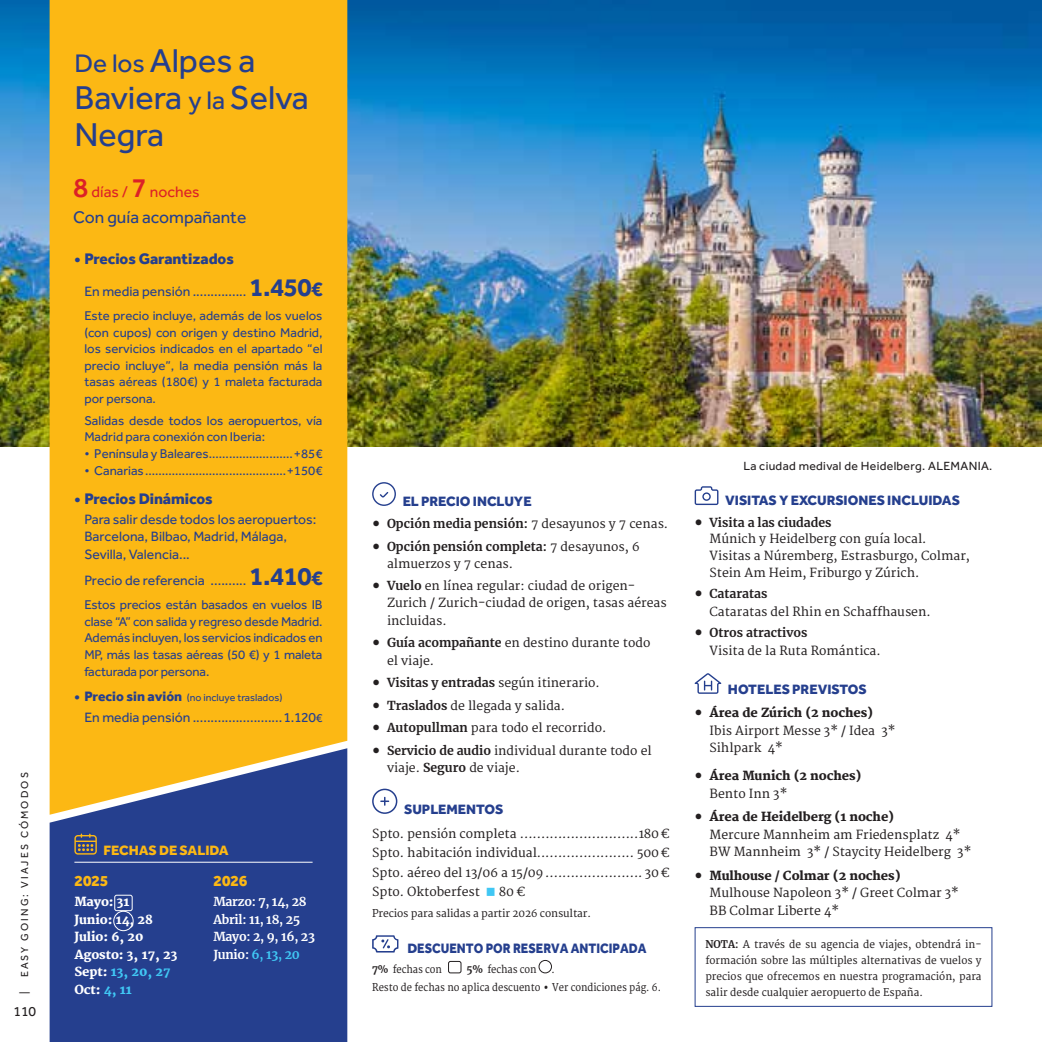
<style>
.page{position:relative;width:1042px;height:1042px;background:#fff}
.page>*{position:absolute;margin:0;border:0;box-sizing:border-box;transform-origin:0 0}
.t1{font:34.12px/36.8px "Effra";color:#253f8e}
.t2{font:700 26.25px "Effra";letter-spacing:-.025em;color:#253f8e}
.t3{font:17.5px "Effra";color:#253f8e}
.t4{font:800 15.75px "Effra";letter-spacing:-.005em;color:#253f8e}
.t5{font:15.75px "Effra";color:#dc2027}
.t6{font:800 15.75px "Effra";color:#fcb814}
.t7{font:14px/17.5px "Effra";color:#253f8e}
.t8{font:800 14px "Effra";color:#253f8e}
.t9{font:800 14px "Effra";color:#253f8e;scale:.9 1}
.t10{font:800 14px "Effra";color:#fcb814}
.t11{font:14px "Effra";color:#231f20}
.t12{font:13.12px/16.6px "Effra";color:#253f8e;text-align:justify}
.t13{font:12.25px/17.5px "Merriweather";color:#231f20}
.t14{font:800 12.25px "Merriweather";letter-spacing:-.01em;color:#231f20}
.t15{font:700 12.25px "Merriweather";color:#231f20}
.t16{font:800 12.25px "Merriweather";letter-spacing:-.01em;color:#fff}
.t17{font:700 12.25px "Merriweather";letter-spacing:-.02em;color:#fff}
.t18{font:12.25px "Effra";letter-spacing:.025em;color:#231f20}
.t19{font:800 12.25px "Merriweather";letter-spacing:-.005em;color:#40c7f4}
.t20{font:700 12.25px "Merriweather";letter-spacing:-.02em;color:#40c7f4}
.t21{font:10.5px/15.8px "Merriweather";color:#231f20;text-align:justify;scale:.96 1}
.t22{font:10.5px "Merriweather";color:#231f20;scale:.9 1}
.t23{font:10.5px "Merriweather";color:#231f20}
.t24{font:10.5px "Effra";color:#253f8e}
.t25{font:10.5px "Effra";letter-spacing:.2em;color:#231f20}
.s1{font-size:26.25px}
.s2{font-weight:500;font-size:28px}
.s3{font-size:21px}
.s4{font-weight:800;font-size:14px}
.s5{font-size:12.25px}
.s6{color:#fff}
.s7{color:#40c7f4}
.s8{font-family:"Minion Pro";font-weight:400;font-size:21px}
.s9{font-weight:400}
.s10{font-family:"Minion Pro";font-size:21px}
.s11{font-weight:700}
.s12{font-style:inherit}
.s13{font-weight:700;font-size:14px}
.s14{font-family:"Minion Pro";font-weight:700;font-size:21px}
</style>
<div class="page">
<img style="left:0;top:0;width:50px;height:446px">
<img style="left:347px;top:0;width:695px;height:446px">
<div style="left:50px;top:0;width:297px;height:748px;background:#fcb814"></div>
<svg style="left:50px;top:748px;width:297px;height:294px;fill:#253f8e"></svg>
<svg style="left:372px;top:482px;width:24px;height:24px"></svg>
<svg style="left:372px;top:788px;width:25px;height:26px"></svg>
<svg style="left:694px;top:486px;width:24px;height:19px"></svg>
<svg style="left:694px;top:673px;width:27px;height:21px"></svg>
<svg style="left:372px;top:935px;width:26px;height:17px"></svg>
<div style="left:448px;top:961px;width:13px;height:12px;border:1px solid #231f20;border-radius:2px"></div>
<div style="left:539px;top:960px;width:13px;height:13px;border:1px solid #231f20;border-radius:50%"></div>
<div style="left:114px;top:895px;width:18px;height:16px;border:1px solid #fff;border-radius:2px"></div>
<hr style="left:74px;top:862px;width:239px;height:1px;background:#fff">
<svg style="left:74px;top:833px;width:23px;height:21px"></svg>
<div style="left:694px;top:927px;width:298px;height:80px;border:1px solid #253f8e"></div>
<div style="left:113px;top:911px;width:20px;height:20px;border:1px solid #fff;border-radius:50%"></div>
<p class="t25" style="left:18px;top:977px;width:206px;rotate:-90deg">EASY GOING: VIAJES CÓMODOS</p>
<p class="t25" style="left:18px;top:994px;width:4px;rotate:-90deg">|</p>
<p class="t11" style="left:13px;top:1003px;width:24px">110</p>
<p class="t1" style="left:74px;top:42px;width:236px"><span class="s1">De los</span> Alpes a<br>Baviera <span class="s1">y la</span> Selva<br>Negra</p>
<p class="t5" style="left:73px;top:183px;width:128px"><span class="s2">8</span> días / <span class="s2">7</span> noches</p>
<p class="t3" style="left:73px;top:206px;width:175px">Con guía acompañante</p>
<p class="t4" style="left:74px;top:249px;width:161px">• Precios Garantizados</p>
<p class="t7" style="left:84px;top:282px;width:108px">En media pensión</p>
<p class="t2" style="left:250px;top:271px;width:74px">1.450<span class="s3">€</span></p>
<p class="t12" style="left:84px;top:307px;width:240px">Este precio incluye, además de los vuelos (con cupos) con origen y destino Madrid, los servicios indicados en el apartado “el precio incluye”, la media pensión más la tasas aéreas (180€) y 1 maleta facturada por persona.</p>
<p class="t12" style="left:84px;top:412px;width:240px">Salidas desde todos los aeropuertos, vía<br>Madrid para conexión con Iberia:</p>
<p class="t12" style="left:84px;top:445px;width:126px">• Península y Baleares</p>
<p class="t12" style="left:294px;top:445px;width:30px">+85€</p>
<p class="t12" style="left:84px;top:462px;width:61px">• Canarias</p>
<p class="t12" style="left:287px;top:462px;width:37px">+150€</p>
<p class="t4" style="left:74px;top:489px;width:140px">• Precios Dinámicos</p>
<p class="t7" style="left:84px;top:510px;width:233px">Para salir desde todos los aeropuertos:<br>Barcelona, Bilbao, Madrid, Málaga,<br>Sevilla, Valencia...</p>
<p class="t7" style="left:84px;top:571px;width:122px">Precio de referencia</p>
<p class="t2" style="left:250px;top:560px;width:74px">1.410<span class="s3">€</span></p>
<p class="t12" style="left:84px;top:596px;width:240px">Estos precios están basados en vuelos IB clase “A” con salida y regreso desde Madrid.<br>Además incluyen, los servicios indicados en MP, más las tasas aéreas (50 €) y 1 maleta facturada por persona.</p>
<p class="t24" style="left:74px;top:692px;width:209px"><span class="s4">• Precio sin avión</span> (no incluye traslados)</p>
<p class="t7" style="left:84px;top:708px;width:108px">En media pensión</p>
<p class="t7" style="left:283px;top:708px;width:41px">1.120<span class="s5">€</span></p>
<p class="t10" style="left:104px;top:841px;width:127px">FECHAS DE SALIDA</p>
<p class="t6" style="left:74px;top:871px;width:35px">2025</p>
<p class="t16" style="left:74px;top:895px;width:57px">Mayo: 31</p>
<p class="t16" style="left:74px;top:912px;width:80px">Junio: 14, 28</p>
<p class="t16" style="left:74px;top:930px;width:71px">Julio: 6, 20</p>
<p class="t16" style="left:74px;top:947px;width:104px">Agosto: 3, 17, 23</p>
<p class="t19" style="left:74px;top:965px;width:98px"><span class="s6">Sept:</span> 13, 20, 27</p>
<p class="t16" style="left:74px;top:982px;width:59px">Oct: <span class="s7">4, 11</span></p>
<p class="t6" style="left:213px;top:871px;width:36px">2026</p>
<p class="t17" style="left:213px;top:893px;width:95px">Marzo: 7, 14, 28</p>
<p class="t17" style="left:213px;top:911px;width:89px">Abril: 11, 18, 25</p>
<p class="t17" style="left:213px;top:928px;width:103px">Mayo: 2, 9, 16, 23</p>
<p class="t20" style="left:213px;top:946px;width:88px"><span class="s6">Junio:</span> 6, 13, 20</p>
<p class="t8" style="left:403px;top:492px;width:131px">EL PRECIO INCLUYE</p>
<p class="t15" style="left:372px;top:515px;width:297px"><span class="s8">•</span> Opción media pensión: <span class="s9">7 desayunos y 7 cenas.</span></p>
<p class="t13" style="left:387px;top:539px;width:254px;line-height:16.6px;text-indent:-15px"><span class="s10">•</span> <span class="s11">Opción pensión completa:</span> 7 desayunos, 6 almuerzos y 7 cenas.</p>
<p class="t13" style="left:387px;top:577px;width:281px;text-indent:-15px"><span class="s10">•</span> <span class="s11">Vuelo</span> en línea regular: ciudad de origen-<br>Zurich / Zurich-ciudad de origen, tasas aéreas incluidas.</p>
<p class="t13" style="left:387px;top:635px;width:265px;text-indent:-15px"><span class="s10">•</span> <span class="s11">Guía acompañante</span> en destino durante todo el viaje.</p>
<p class="t15" style="left:372px;top:674px;width:229px"><span class="s8">•</span> Visitas y entradas <span class="s9">según itinerario.</span></p>
<p class="t13" style="left:372px;top:697px;width:194px"><span class="s10">•</span> <span class="s11">Traslados</span> de llegada y salida.</p>
<p class="t13" style="left:372px;top:720px;width:236px"><span class="s10">•</span> <span class="s11">Autopullman</span> para todo el recorrido.</p>
<p class="t13" style="left:387px;top:742px;width:266px;text-indent:-15px"><span class="s10">•</span> <span class="s11">Servicio de audio</span> individual durante todo el viaje. <span class="s11">Seguro</span> de viaje.</p>
<p class="t8" style="left:404px;top:800px;width:101px">SUPLEMENTOS</p>
<p class="t13" style="left:372px;top:825px;width:146px">Spto. pensión completa</p>
<p class="t13" style="left:639px;top:825px;width:33px">180 €</p>
<p class="t13" style="left:372px;top:845px;width:166px">Spto. habitación individual</p>
<p class="t13" style="left:637px;top:845px;width:34px">500 €</p>
<p class="t13" style="left:372px;top:864px;width:173px">Spto. aéreo del 13/06 a 15/09</p>
<p class="t13" style="left:645px;top:864px;width:26px">30 €</p>
<p class="t13" style="left:372px;top:883px;width:155px">Spto. Oktoberfest <span class="s7">■</span> 80 €</p>
<p class="t23" style="left:372px;top:907px;width:220px">Precios para salidas a partir 2026 consultar.</p>
<p class="t9" style="left:407px;top:939px;width:267px"><span class="s12">D</span>ESCUENTO POR RESERVA ANTICIPADA</p>
<p class="t22" style="left:372px;top:963px;width:79px"><span class="s11">7%</span> fechas con</p>
<p class="t22" style="left:466px;top:963px;width:80px"><span class="s11">5%</span> fechas con</p>
<p class="t22" style="left:551px;top:963px;width:5px">.</p>
<p class="t22" style="left:372px;top:981px;width:322px">Resto de fechas no aplica descuento <span class="s13">•</span> Ver condiciones pág. 6.</p>
<p class="t18" style="left:743px;top:458px;width:250px">La ciudad medival de Heidelberg. ALEMANIA.</p>
<p class="t8" style="left:725px;top:492px;width:236px">VISITAS Y EXCURSIONES INCLUIDAS</p>
<p class="t13" style="left:709px;top:514px;width:262px;line-height:16.6px;text-indent:-15px"><span class="s14">•</span> <span class="s11">Visita a las ciudades<br></span>Múnich y Heidelberg con guía local.<br>Visitas a Núremberg, Estrasburgo, Colmar, Stein Am Heim, Friburgo y Zúrich.</p>
<p class="t15" style="left:694px;top:585px;width:74px"><span class="s10">•</span> Cataratas</p>
<p class="t13" style="left:709px;top:603px;width:223px">Cataratas del Rhin en Schaffhausen.</p>
<p class="t13" style="left:709px;top:624px;width:173px;text-indent:-15px"><span class="s14">•</span> <span class="s11">Otros atractivos<br></span>Visita de la Ruta Romántica.</p>
<p class="t8" style="left:728px;top:680px;width:140px">HOTELES PREVISTOS</p>
<p class="t14" style="left:694px;top:705px;width:180px"><span class="s8">•</span> Área de Zúrich (2 noches)</p>
<p class="t13" style="left:709px;top:722px;width:187px">Ibis Airport Messe 3* / Idea 3*<br>Sihlpark 4*</p>
<p class="t14" style="left:694px;top:769px;width:168px"><span class="s8">•</span> Área Munich (2 noches)</p>
<p class="t13" style="left:709px;top:785px;width:79px">Bento Inn 3*</p>
<p class="t14" style="left:694px;top:810px;width:201px"><span class="s8">•</span> Área de Heidelberg (1 noche)</p>
<p class="t13" style="left:709px;top:826px;width:263px">Mercure Mannheim am Friedensplatz 4*<br>BW Mannheim 3* / Staycity Heidelberg 3*</p>
<p class="t14" style="left:694px;top:868px;width:208px"><span class="s8">•</span> Mulhouse / Colmar (2 noches)</p>
<p class="t13" style="left:709px;top:884px;width:251px">Mulhouse Napoleon 3* / Greet Colmar 3*<br>BB Colmar Liberte 4*</p>
<p class="t21" style="left:705px;top:937px;width:289px"><span class="s11">NOTA:</span> A través de su agencia de viajes, obtendrá in&shy;formación sobre las múltiples alternativas de vuelos y precios que ofrecemos en nuestra programación, para salir desde cualquier aeropuerto de España.</p>
</div>
